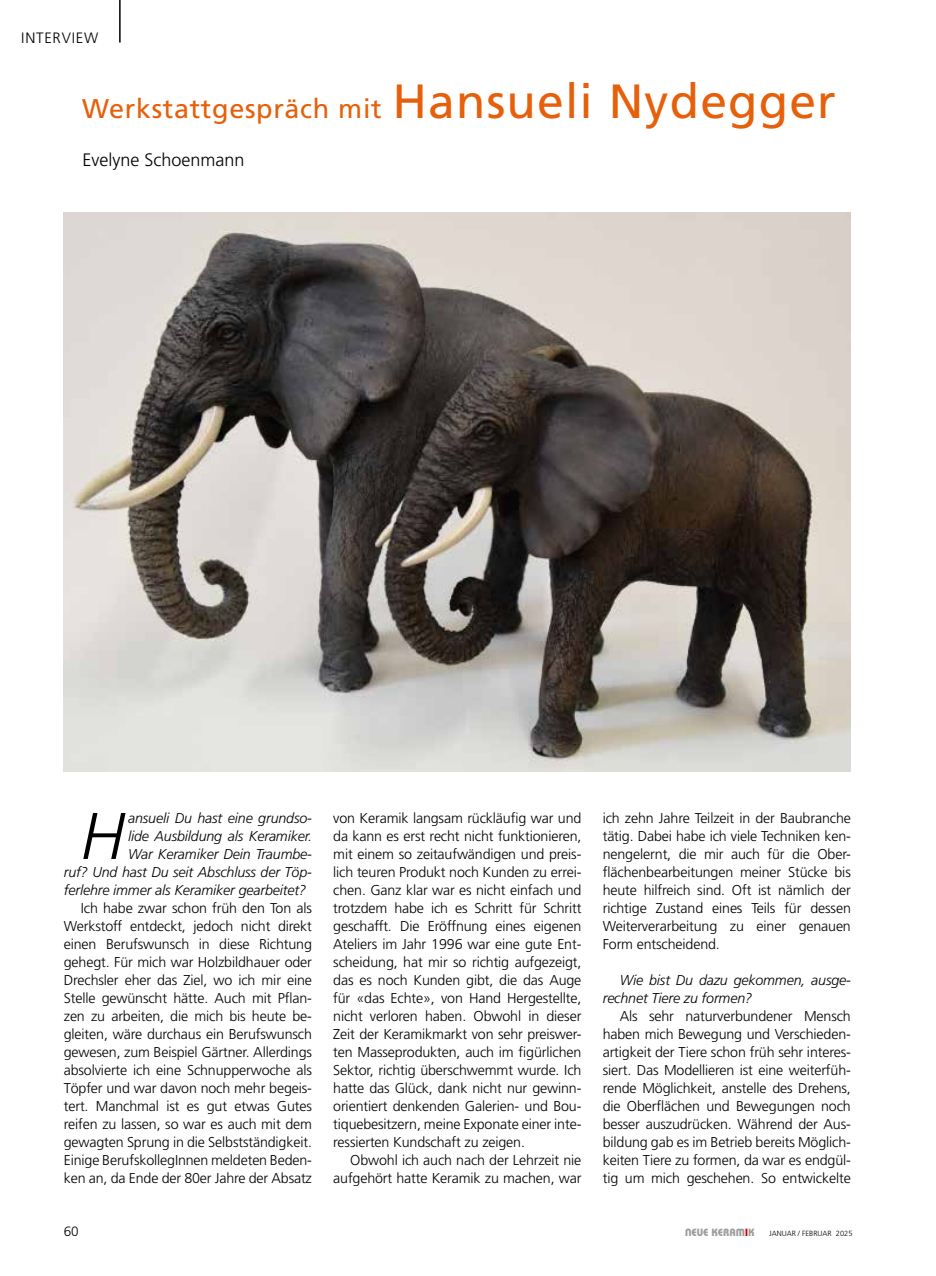
<style>
.page{position:relative;width:936px;height:1276px;background:#fff}
.page>*{position:absolute;margin:0;border:0;box-sizing:border-box;transform-origin:0 0}
.t1{font:italic 300 65.85px "Frutiger";color:#000}
.t2{font:27px "Frutiger";letter-spacing:.025em;color:#e65f0a}
.t3{font:300 18px "Frutiger";color:#000}
.t4{font:300 15px "Frutiger";letter-spacing:.05em;color:#000}
.t5{font:300 14.25px/18px "Frutiger";letter-spacing:-.01em;color:#000;text-align:justify}
.t6{font:italic 300 14.25px/18px "Frutiger";letter-spacing:-.01em;color:#000}
.t7{font:300 13.5px "Frutiger";color:#000}
.t8{font:10.5px "Keramik";color:#9c9c9d}
.t9{font:300 7.5px "Frutiger";color:#000}
.s1{font-size:48px}
.s2{color:#ce0107}
</style>
<div class="page">
<hr style="left:119px;top:0;width:2px;height:43px;background:#000">
<img style="left:64px;top:212px;width:786px;height:559px">
<p class="t4" style="left:21px;top:29px;width:78px">interview</p>
<h2 class="t2" style="left:82px;top:93px;width:755px">Werkstattgespräch mit <span class="s1">Hansueli Nydegger</span></h2>
<p class="t3" style="left:82px;top:149px;width:164px">Evelyne Schoenmann</p>
<h1 class="t1" style="left:81px;top:798px;width:45px">H</h1>
<p class="t6" style="left:128px;top:809px;width:185px">ansueli Du hast eine grundso-</p>
<p class="t6" style="left:128px;top:827px;width:185px">lide Ausbildung als Keramiker.</p>
<p class="t6" style="left:128px;top:845px;width:185px">War Keramiker Dein Traumbe-</p>
<p class="t6" style="left:64px;top:863px;width:249px">ruf? Und hast Du seit Abschluss der Töp-</p>
<p class="t6" style="left:64px;top:881px;width:244px">ferlehre immer als Keramiker gearbeitet?</p>
<p class="t5" style="left:64px;top:899px;width:250px;text-indent:17px">Ich habe zwar schon früh den Ton als Werkstoff entdeckt, jedoch nicht direkt einen Berufswunsch in diese Richtung gehegt. Für mich war Holzbildhauer oder Drechsler eher das Ziel, wo ich mir eine Stelle gewünscht hätte. Auch mit Pflan&shy;zen zu arbeiten, die mich bis heute be&shy;gleiten, wäre durchaus ein Berufswunsch gewesen, zum Beispiel Gärtner. Allerdings absolvierte ich eine Schnupperwoche als Töpfer und war davon noch mehr begeis&shy;tert. Manchmal ist es gut etwas Gutes reifen zu lassen, so war es auch mit dem gewagten Sprung in die Selbstständigkeit.<br>Einige BerufskollegInnen meldeten Beden&shy;ken an, da Ende der 80er Jahre der Absatz</p>
<p class="t5" style="left:333px;top:809px;width:250px">von Keramik langsam rückläufig war und da kann es erst recht nicht funktionieren, mit einem so zeitaufwändigen und preis&shy;lich teuren Produkt noch Kunden zu errei&shy;chen. Ganz klar war es nicht einfach und trotzdem habe ich es Schritt für Schritt geschafft. Die Eröffnung eines eigenen Ateliers im Jahr 1996 war eine gute Ent&shy;scheidung, hat mir so richtig aufgezeigt, das es noch Kunden gibt, die das Auge für «das Echte», von Hand Hergestellte, nicht verloren haben. Obwohl in dieser Zeit der Keramikmarkt von sehr preiswer&shy;ten Masseprodukten, auch im figürlichen Sektor, richtig überschwemmt wurde. Ich hatte das Glück, dank nicht nur gewinn&shy;orientiert denkenden Galerien- und Bou&shy;tiquebesitzern, meine Exponate einer inte&shy;ressierten Kundschaft zu zeigen.</p>
<p class="t5" style="left:333px;top:1151px;width:250px;text-align:right">Obwohl ich auch nach der Lehrzeit nie aufgehört hatte Keramik zu machen, war</p>
<p class="t5" style="left:602px;top:809px;width:250px">ich zehn Jahre Teilzeit in der Baubranche tätig. Dabei habe ich viele Techniken ken&shy;nengelernt, die mir auch für die Ober&shy;flächenbearbeitungen meiner Stücke bis heute hilfreich sind. Oft ist nämlich der richtige Zustand eines Teils für dessen Weiterverarbeitung zu einer genauen Form entscheidend.</p>
<p class="t6" style="left:602px;top:971px;width:250px;text-indent:17px">Wie bist Du dazu gekommen, ausge&shy;rechnet Tiere zu formen?</p>
<p class="t5" style="left:602px;top:1007px;width:250px;text-indent:17px">Als sehr naturverbundener Mensch haben mich Bewegung und Verschieden&shy;artigkeit der Tiere schon früh sehr interes&shy;siert. Das Modellieren ist eine weiterfüh&shy;rende Möglichkeit, anstelle des Drehens, die Oberflächen und Bewegungen noch besser auszudrücken. Während der Aus&shy;bildung gab es im Betrieb bereits Möglich&shy;keiten Tiere zu formen, da war es endgül&shy;tig um mich geschehen. So entwickelte</p>
<p class="t7" style="left:64px;top:1223px;width:17px">60</p>
<p class="t8" style="left:685px;top:1225px;width:71px">NEUE KERAM<span class="s2">I</span>K</p>
<p class="t9" style="left:769px;top:1229px;width:85px">Januar / februar 2025</p>
</div>
